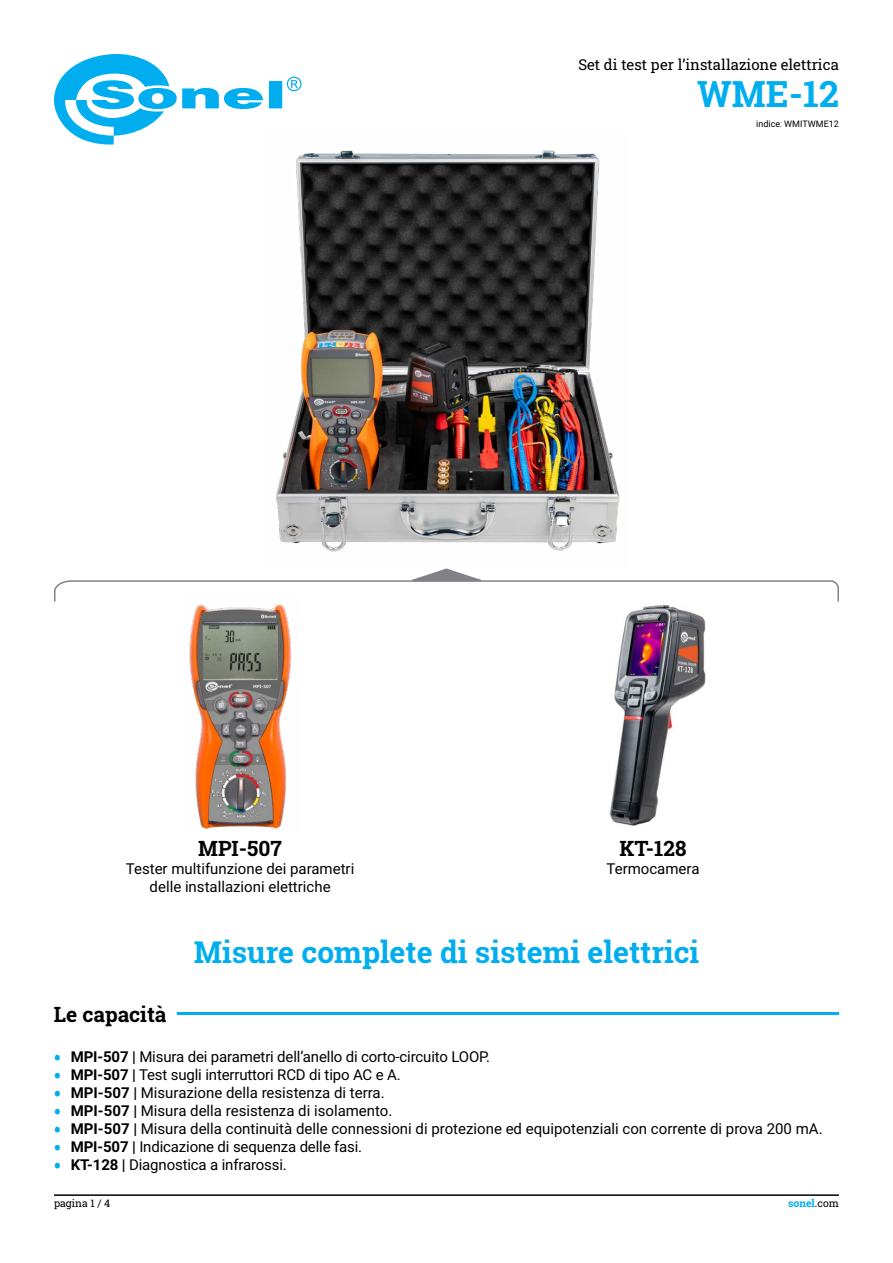
<style>
.page{position:relative;width:893px;height:1263px;background:#fff}
.page>*{position:absolute;margin:0;border:0;box-sizing:border-box;transform-origin:0 0}
.MODEL_MIERNIKA{font:700 36px "Roboto Slab";color:#00aeef}
.Nagłówek_1{font:700 30px "Roboto Slab";color:#00aeef}
.PodpisMiernika{font:700 21px "Roboto Slab";color:#000}
.Nagłówek_2{font:700 21px "Roboto Slab";color:#000}
.PodpisMiernika_2{font:15px/18px "Roboto";color:#000;text-align:center}
.RODZAJ_MIERNIKA{font:15px "Roboto Slab";color:#000}
.t1{font:10.5px "Roboto Slab";color:#000}
.t2{font:700 10.5px "Roboto Slab";color:#00aeef}
.INDEX{font:9px "Roboto";color:#000}
.s1{font-weight:300}
.s2{font-family:"Roboto Slab";font-weight:700;font-size:21px;color:#00aeef}
.s3{font-weight:700}
.s4{font-weight:400;color:#000}
</style>
<div class="page">
<hr style="left:54px;top:1194px;width:785px;height:2px;background:#000">
<svg style="left:54px;top:54px;width:247px;height:91px"></svg>
<hr style="left:177px;top:1012px;width:662px;height:3px;background:#00aeef">
<img style="left:189px;top:604px;width:103px;height:225px">
<img style="left:609px;top:605px;width:97px;height:221px">
<svg style="left:54px;top:568px;width:785px;height:34px"></svg>
<img style="left:264px;top:132px;width:356px;height:420px">
<p class="RODZAJ_MIERNIKA" style="left:578px;top:54px;width:262px">Set di test per l’installazione elettrica</p>
<p class="MODEL_MIERNIKA" style="left:697px;top:69px;width:143px">WME-12</p>
<p class="INDEX" style="left:756px;top:117px;width:84px">indice<span class="s1">:</span> WMITWME12</p>
<p class="PodpisMiernika" style="left:198px;top:833px;width:85px">MPI-507</p>
<p class="PodpisMiernika_2" style="left:126px;top:859px;width:230px">Tester multifunzione dei parametri delle installazioni elettriche</p>
<p class="PodpisMiernika" style="left:619px;top:833px;width:69px">KT-128</p>
<p class="PodpisMiernika_2" style="left:606px;top:859px;width:94px">Termocamera</p>
<p class="Nagłówek_1" style="left:194px;top:932px;width:507px">Misure complete di sistemi elettrici</p>
<p class="Nagłówek_2" style="left:54px;top:999px;width:114px">Le capacità</p>
<p class="PodpisMiernika_2" style="left:54px;top:1047px;width:438px"><span class="s2">•</span> <span class="s3">MPI-507 |</span> Misura dei parametri dell’anello di corto-circuito LOOP.</p>
<p class="PodpisMiernika_2" style="left:54px;top:1065px;width:348px"><span class="s2">•</span> <span class="s3">MPI-507 |</span> Test sugli interruttori RCD di tipo AC e A.</p>
<p class="PodpisMiernika_2" style="left:54px;top:1083px;width:332px"><span class="s2">•</span> <span class="s3">MPI-507 |</span> Misurazione della resistenza di terra.</p>
<p class="PodpisMiernika_2" style="left:54px;top:1101px;width:340px"><span class="s2">•</span> <span class="s3">MPI-507 |</span> Misura della resistenza di isolamento.</p>
<p class="PodpisMiernika_2" style="left:54px;top:1119px;width:770px"><span class="s2">•</span> <span class="s3">MPI-507 |</span> Misura della continuità delle connessioni di protezione ed equipotenziali con corrente di prova 200 mA.</p>
<p class="PodpisMiernika_2" style="left:54px;top:1137px;width:310px"><span class="s2">•</span> <span class="s3">MPI-507 |</span> Indicazione di sequenza delle fasi.</p>
<p class="PodpisMiernika_2" style="left:54px;top:1155px;width:235px"><span class="s2">•</span> <span class="s3">KT-128 |</span> Diagnostica a infrarossi.</p>
<p class="t1" style="left:54px;top:1196px;width:58px">pagina 1 / 4</p>
<p class="t2" style="left:788px;top:1196px;width:52px">sonel<span class="s4">.com</span></p>
</div>
